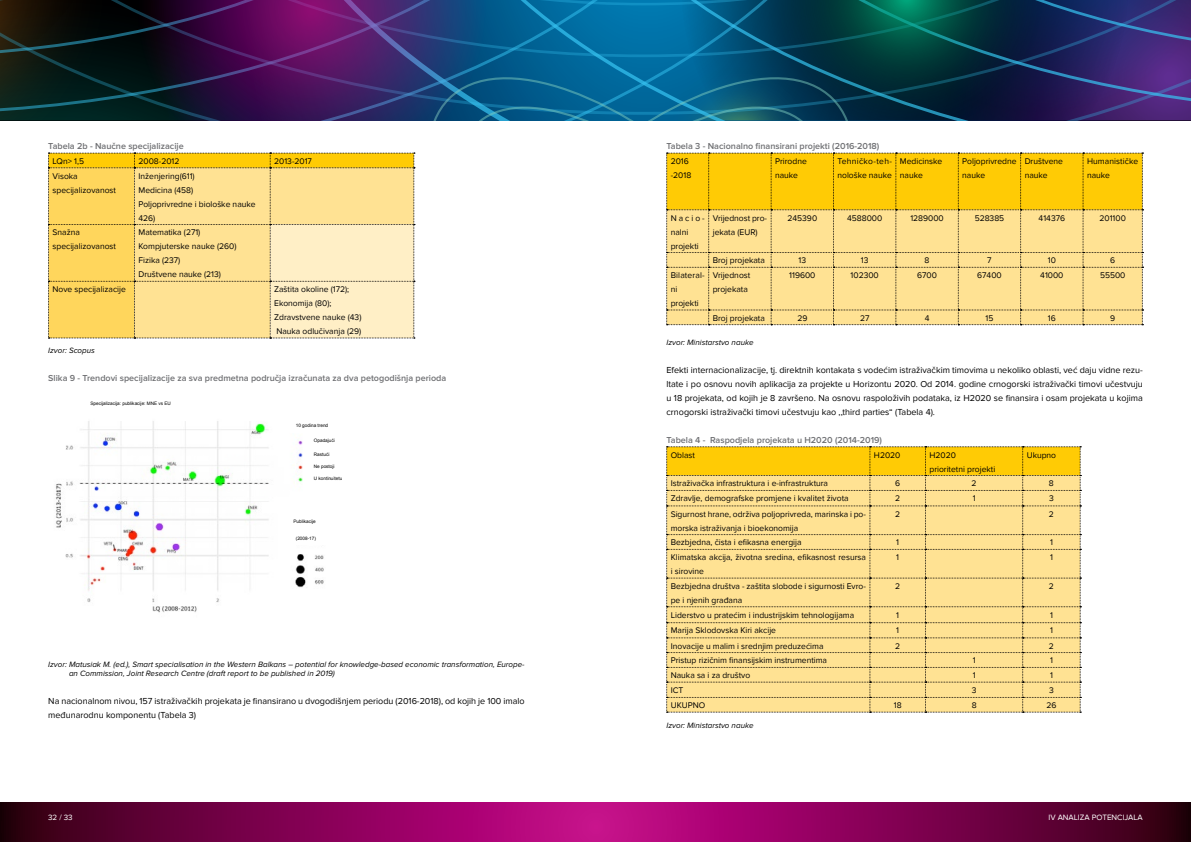
<style>
.page{position:relative;width:1191px;height:842px;background:#fff}
.page>*{position:absolute;margin:0;border:0;box-sizing:border-box;transform-origin:0 0}
.t1{font:9px/14px "Proxima Nova";color:#000}
.t2{font:600 9px "Proxima Nova";color:#6f7073}
.t3{font:8.5px/14px "Proxima Nova";color:#000}
.t4{font:italic 8px/9.6px "Proxima Nova";color:#000}
.t5{font:8px "Proxima Nova";color:#fff}
.t6{font:4.7px "Arial";color:#000}
</style>
<div class="page">
<svg style="left:0;top:802px;width:1191px;height:40px;background:#800250"></svg>
<svg style="left:0;top:0;width:1191px;height:120px;background:#0e4161"></svg>
<svg style="left:136px;top:0;width:350px;height:120px;background:#36205a"></svg>
<svg style="left:48px;top:153px;width:367px;height:186px;background:#fadd87"></svg>
<img style="left:56px;top:421px;width:268px;height:192px">
<div style="left:305px;top:437px;width:83px;height:71px;background:#fff"></div>
<div style="left:290px;top:414px;width:84px;height:19px;background:#fff"></div>
<div style="left:289px;top:514px;width:83px;height:31px;background:#fff"></div>
<svg style="left:666px;top:153px;width:477px;height:172px;background:#f9d562"></svg>
<svg style="left:666px;top:447px;width:415px;height:266px;background:#f7d880"></svg>
<p class="t2" style="left:48px;top:141px;width:137px">Tabela 2b - Naučne specijalizacije</p>
<p class="t3" style="left:53px;top:154px;width:33px">LQn&gt; 1,5</p>
<p class="t3" style="left:138px;top:154px;width:42px">2008-2012</p>
<p class="t3" style="left:274px;top:154px;width:39px">2013-2017</p>
<p class="t3" style="left:53px;top:169px;width:65px">Visoka specijalizovanost</p>
<p class="t3" style="left:138px;top:169px;width:119px">Inženjering(611)<br>Medicina (458)<br>Poljoprivredne i biološke nauke<br>426)</p>
<p class="t3" style="left:53px;top:226px;width:65px">Snažna specijalizovanost</p>
<p class="t3" style="left:138px;top:226px;width:99px">Matematika (271)<br>Kompjuterske nauke (260)<br>Fizika (237)<br>Društvene nauke (213)</p>
<p class="t3" style="left:53px;top:282px;width:75px">Nove specijalizacije</p>
<p class="t3" style="left:274px;top:282px;width:89px">Zaštita okoline (172);<br>Ekonomija (80);<br>Zdravstvene nauke (43)<br>Nauka odlučivanja (29)</p>
<p class="t4" style="left:48px;top:346px;width:48px">Izvor: Scopus</p>
<p class="t2" style="left:48px;top:373px;width:399px">Slika 9 - Trendovi specijalizacije za sva predmetna područja izračunata za dva petogodišnja perioda</p>
<p class="t6" style="left:90px;top:400px;width:82px">Specijalizacija: publikacije: MNE vs EU</p>
<p class="t6" style="left:296px;top:423px;width:34px">10 godina trend</p>
<p class="t6" style="left:314px;top:437px;width:23px">Opadajući</p>
<p class="t6" style="left:314px;top:451px;width:17px">Rastući</p>
<p class="t6" style="left:314px;top:463px;width:22px">Ne postoji</p>
<p class="t6" style="left:314px;top:475px;width:30px">U kontinuitetu</p>
<p class="t6" style="left:293px;top:518px;width:24px">Publikacije</p>
<p class="t6" style="left:296px;top:536px;width:22px">(2008-17)</p>
<p class="t4" style="left:69px;top:659px;width:457px;text-indent:-21px">Izvor: Matusiak M. (ed.), Smart specialisation in the Western Balkans – potential for knowledge-based economic transformation, Europe&shy;an Commission, Joint Research Centre (draft report to be published in 2019)</p>
<p class="t1" style="left:48px;top:694px;width:478px">Na nacionalnom nivou, 157 istraživačkih projekata je finansirano u dvogodišnjem periodu (2016-2018), od kojih je 100 imalo međunarodnu komponentu (Tabela 3)</p>
<p class="t2" style="left:666px;top:141px;width:214px">Tabela 3 - Nacionalno finansirani projekti (2016-2018)</p>
<p class="t3" style="left:670px;top:154px;width:22px">2016 -2018</p>
<p class="t3" style="left:775px;top:154px;width:33px">Prirodne nauke</p>
<p class="t3" style="left:837px;top:154px;width:56px">Tehničko-teh&shy;nološke nauke</p>
<p class="t3" style="left:900px;top:154px;width:44px">Medicinske nauke</p>
<p class="t3" style="left:962px;top:154px;width:56px">Poljoprivredne nauke</p>
<p class="t3" style="left:1024px;top:154px;width:40px">Društvene nauke</p>
<p class="t3" style="left:1087px;top:154px;width:53px">Humanističke nauke</p>
<p class="t3" style="left:671px;top:211px;width:35px">Nacio&shy;nalni projekti</p>
<p class="t3" style="left:712px;top:211px;width:56px">Vrijednost pro&shy;jekata (EUR)</p>
<p class="t3" style="left:787px;top:211px;width:31px">245390</p>
<p class="t3" style="left:847px;top:211px;width:37px">4588000</p>
<p class="t3" style="left:910px;top:211px;width:35px">1289000</p>
<p class="t3" style="left:974px;top:211px;width:31px">528385</p>
<p class="t3" style="left:1038px;top:211px;width:28px">414376</p>
<p class="t3" style="left:1099px;top:211px;width:28px">201100</p>
<p class="t3" style="left:712px;top:254px;width:54px">Broj projekata</p>
<p class="t3" style="left:798px;top:254px;width:9px">13</p>
<p class="t3" style="left:861px;top:254px;width:9px">13</p>
<p class="t3" style="left:924px;top:254px;width:6px">8</p>
<p class="t3" style="left:987px;top:254px;width:6px">7</p>
<p class="t3" style="left:1047px;top:254px;width:10px">10</p>
<p class="t3" style="left:1110px;top:254px;width:7px">6</p>
<p class="t3" style="left:671px;top:268px;width:35px">Bilateral&shy;ni projekti</p>
<p class="t3" style="left:713px;top:268px;width:39px">Vrijednost projekata</p>
<p class="t3" style="left:789px;top:268px;width:28px">119600</p>
<p class="t3" style="left:850px;top:268px;width:30px">102300</p>
<p class="t3" style="left:917px;top:268px;width:21px">6700</p>
<p class="t3" style="left:977px;top:268px;width:26px">67400</p>
<p class="t3" style="left:1040px;top:268px;width:25px">41000</p>
<p class="t3" style="left:1100px;top:268px;width:27px">55500</p>
<p class="t3" style="left:713px;top:311px;width:54px">Broj projekata</p>
<p class="t3" style="left:797px;top:311px;width:12px">29</p>
<p class="t3" style="left:860px;top:311px;width:11px">27</p>
<p class="t3" style="left:924px;top:311px;width:6px">4</p>
<p class="t3" style="left:985px;top:311px;width:9px">15</p>
<p class="t3" style="left:1048px;top:311px;width:9px">16</p>
<p class="t3" style="left:1110px;top:311px;width:7px">9</p>
<p class="t4" style="left:666px;top:337px;width:89px">Izvor: Ministarstvo nauke</p>
<p class="t1" style="left:666px;top:363px;width:478px;text-align:justify">Efekti internacionalizacije, tj. direktnih kontakata s vodećim istraživačkim timovima u nekoliko oblasti, već daju vidne rezu&shy;ltate i po osnovu novih aplikacija za projekte u Horizontu 2020. Od 2014. godine crnogorski istraživački timovi učestvuju u 18 projekata, od kojih je 8 završeno. Na osnovu raspoloživih podataka, iz H2020 se finansira i osam projekata u kojima crnogorski istraživački timovi učestvuju kao ,,third parties“ (Tabela 4).</p>
<p class="t2" style="left:666px;top:434px;width:217px">Tabela 4 - Raspodjela projekata u H2020 (2014-2019)</p>
<p class="t3" style="left:670px;top:448px;width:26px">Oblast</p>
<p class="t3" style="left:874px;top:448px;width:28px">H2020</p>
<p class="t3" style="left:929px;top:448px;width:67px">H2020<br>prioritetni projekti</p>
<p class="t3" style="left:1026px;top:448px;width:31px">Ukupno</p>
<p class="t3" style="left:670px;top:476px;width:159px">Istraživačka infrastruktura i e-infrastruktura</p>
<p class="t3" style="left:895px;top:476px;width:7px">6</p>
<p class="t3" style="left:971px;top:476px;width:6px">2</p>
<p class="t3" style="left:1049px;top:476px;width:6px">8</p>
<p class="t3" style="left:670px;top:491px;width:179px">Zdravlje, demografske promjene i kvalitet života</p>
<p class="t3" style="left:895px;top:491px;width:6px">2</p>
<p class="t3" style="left:972px;top:491px;width:4px">1</p>
<p class="t3" style="left:1049px;top:491px;width:6px">3</p>
<p class="t3" style="left:670px;top:507px;width:197px">Sigurnost hrane, održiva poljoprivreda, marinska i po&shy;morska istraživanja i bioekonomija</p>
<p class="t3" style="left:895px;top:507px;width:6px">2</p>
<p class="t3" style="left:1049px;top:507px;width:6px">2</p>
<p class="t3" style="left:670px;top:536px;width:132px">Bezbjedna, čista i efikasna energija</p>
<p class="t3" style="left:896px;top:536px;width:4px">1</p>
<p class="t3" style="left:1050px;top:536px;width:4px">1</p>
<p class="t3" style="left:671px;top:550px;width:197px">Klimatska akcija, životna sredina, efikasnost resursa i sirovine</p>
<p class="t3" style="left:896px;top:550px;width:4px">1</p>
<p class="t3" style="left:1050px;top:550px;width:4px">1</p>
<p class="t3" style="left:671px;top:579px;width:197px">Bezbjedna društva - zaštita slobode i sigurnosti Evro&shy;pe i njenih građana</p>
<p class="t3" style="left:895px;top:579px;width:6px">2</p>
<p class="t3" style="left:1049px;top:579px;width:6px">2</p>
<p class="t3" style="left:671px;top:608px;width:185px">Liderstvo u pratećim i industrijskim tehnologijama</p>
<p class="t3" style="left:896px;top:608px;width:4px">1</p>
<p class="t3" style="left:1050px;top:608px;width:4px">1</p>
<p class="t3" style="left:671px;top:624px;width:107px">Marija Sklodovska Kiri akcije</p>
<p class="t3" style="left:896px;top:624px;width:4px">1</p>
<p class="t3" style="left:1050px;top:624px;width:4px">1</p>
<p class="t3" style="left:671px;top:639px;width:154px">Inovacije u malim i srednjim preduzećima</p>
<p class="t3" style="left:895px;top:639px;width:6px">2</p>
<p class="t3" style="left:1049px;top:639px;width:6px">2</p>
<p class="t3" style="left:671px;top:654px;width:158px">Pristup rizičnim finansijskim instrumentima</p>
<p class="t3" style="left:972px;top:654px;width:4px">1</p>
<p class="t3" style="left:1050px;top:654px;width:4px">1</p>
<p class="t3" style="left:671px;top:668px;width:81px">Nauka sa i za društvo</p>
<p class="t3" style="left:972px;top:668px;width:4px">1</p>
<p class="t3" style="left:1050px;top:668px;width:4px">1</p>
<p class="t3" style="left:671px;top:683px;width:14px">ICT</p>
<p class="t3" style="left:971px;top:683px;width:6px">3</p>
<p class="t3" style="left:1049px;top:683px;width:6px">3</p>
<p class="t3" style="left:671px;top:698px;width:36px">UKUPNO</p>
<p class="t3" style="left:894px;top:698px;width:9px">18</p>
<p class="t3" style="left:971px;top:698px;width:6px">8</p>
<p class="t3" style="left:1046px;top:698px;width:12px">26</p>
<p class="t4" style="left:666px;top:720px;width:89px">Izvor: Ministarstvo nauke</p>
<p class="t5" style="left:48px;top:813px;width:26px">32 / 33</p>
<p class="t5" style="left:1048px;top:813px;width:96px">IV ANALIZA POTENCIJALA</p>
</div>
